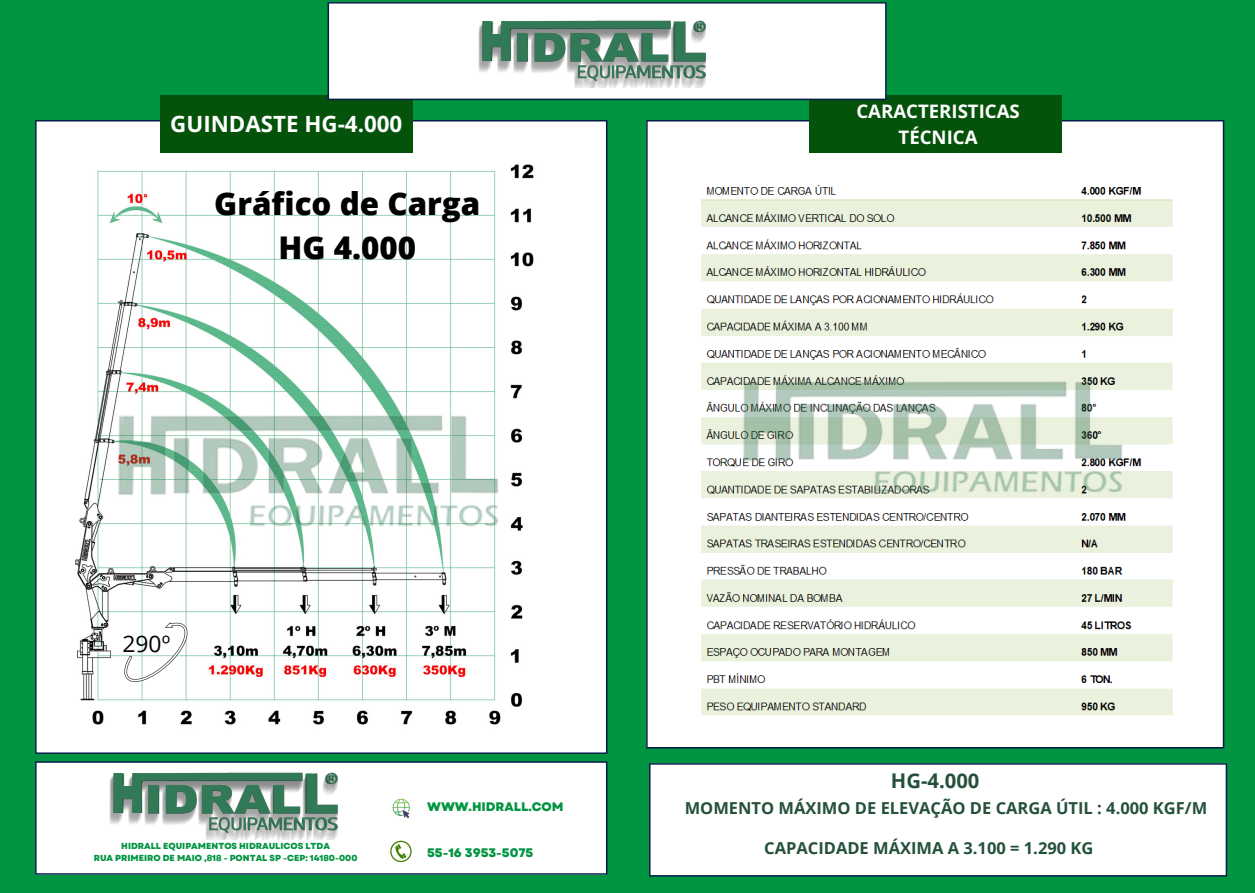
<style>
.page{position:relative;width:1255px;height:893px;background:#fff}
.page>*{position:absolute;margin:0;border:0;box-sizing:border-box;transform-origin:0 0}
.t1{font:800 31.28px "Open Sans";color:#000}
.t2{font:22.8px "Open Sans";color:#000}
.t3{font:700 22.35px "Open Sans";color:#fff}
.t4{font:700 20.25px "Open Sans";color:#25513b}
.t5{font:700 18.6px/25.9px "Open Sans";color:#fff;text-align:center}
.t6{font:700 16.5px "Open Sans";color:#25513b}
.t7{font:800 12.38px "Garet";color:#019441}
.t8{font:800 8.77px "Garet";color:#019441}
</style>
<div class="page">
<div style="left:0;top:0;width:1254px;height:892px;background:#019441"></div>
<div style="left:35px;top:761px;width:572px;height:113px;background:#fff"></div>
<div style="left:35px;top:120px;width:572px;height:634px;background:#fff"></div>
<div style="left:160px;top:95px;width:252px;height:58px;background:#05530a"></div>
<div style="left:646px;top:120px;width:577px;height:628px;background:#fff"></div>
<div style="left:649px;top:763px;width:577px;height:113px;background:#fff"></div>
<div style="left:808px;top:95px;width:253px;height:58px;background:#05530a"></div>
<img style="left:76px;top:157px;width:465px;height:586px">
<img style="left:111px;top:273px;width:395px;height:396px">
<svg style="left:123px;top:622px;width:65px;height:60px;background:#f1f3f2"></svg>
<img style="left:385px;top:792px;width:32px;height:32px">
<svg style="left:390px;top:840px;width:21px;height:22px"></svg>
<img style="left:85px;top:761px;width:281px;height:78px">
<svg style="left:327px;top:2px;width:559px;height:98px;background:#f0f2f4"></svg>
<img style="left:453px;top:8px;width:281px;height:79px">
<img style="left:692px;top:174px;width:485px;height:550px">
<img style="left:735px;top:239px;width:395px;height:395px">
<p class="t3" style="left:170px;top:108px;width:233px">GUINDASTE HG-4.000</p>
<p class="t5" style="left:856px;top:98px;width:165px">CARACTERISTICAS<br>TÉCNICA</p>
<p class="t1" style="left:214px;top:182px;width:267px">Gráfico de Carga</p>
<p class="t1" style="left:278px;top:225px;width:139px">HG 4.000</p>
<p class="t2" style="left:122px;top:627px;width:49px">290º</p>
<p class="t8" style="left:121px;top:839px;width:210px">HIDRALL EQUIPAMENTOS HIDRAULICOS LTDA</p>
<p class="t8" style="left:94px;top:851px;width:265px">RUA PRIMEIRO DE MAIO ,818 - PONTAL SP -CEP: 14180-000</p>
<p class="t7" style="left:427px;top:797px;width:138px">WWW.HIDRALL.COM</p>
<p class="t7" style="left:427px;top:843px;width:108px">55-16 3953-5075</p>
<p class="t4" style="left:890px;top:766px;width:90px">HG-4.000</p>
<p class="t6" style="left:684px;top:796px;width:524px">MOMENTO MÁXIMO DE ELEVAÇÃO DE CARGA ÚTIL : 4.000 KGF/M</p>
<p class="t6" style="left:764px;top:836px;width:331px">CAPACIDADE MÁXIMA A 3.100 = 1.290 KG</p>
</div>
